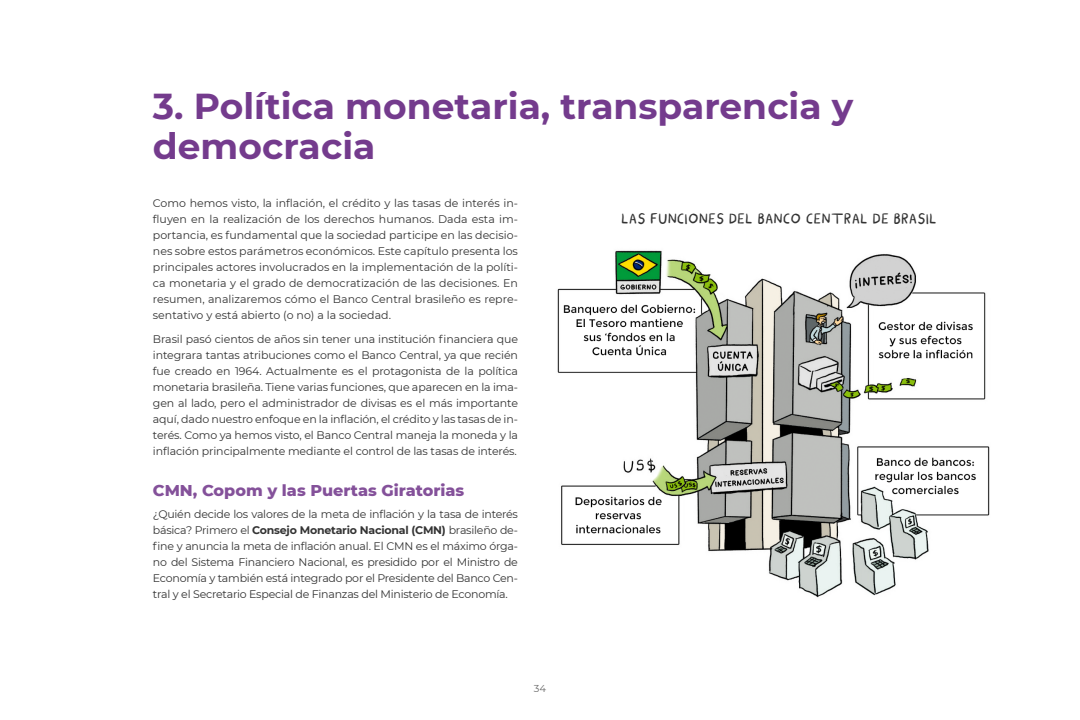
<style>
.page{position:relative;width:1080px;height:720px;background:#fff}
.page>*{position:absolute;margin:0;border:0;box-sizing:border-box;transform-origin:0 0}
.t1{font:700 36px/40px "Montserrat";color:#743b8d}
.t2{font:18px "Myfont";color:#333}
.t3{font:800 16px "Montserrat";color:#84519a}
.t4{font:11px/16px "Montserrat";letter-spacing:-.01em;color:#333;text-align:justify}
.t5{font:10px "Montserrat";color:#6b6b6b}
.s1{font-weight:700}
</style>
<div class="page">
<img style="left:557px;top:250px;width:433px;height:348px">
<h1 class="t1" style="left:153px;top:85px;width:702px">3. Política monetaria, transparencia y democracia</h1>
<p class="t4" style="left:153px;top:195px;width:367px">Como hemos visto, la inflación, el crédito y las tasas de interés in&shy;fluyen en la realización de los derechos humanos. Dada esta im&shy;portancia, es fundamental que la sociedad participe en las decisio&shy;nes sobre estos parámetros económicos. Este capítulo presenta los principales actores involucrados en la implementación de la políti&shy;ca monetaria y el grado de democratización de las decisiones. En resumen, analizaremos cómo el Banco Central brasileño es repre&shy;sentativo y está abierto (o no) a la sociedad.</p>
<p class="t4" style="left:153px;top:331px;width:367px">Brasil pasó cientos de años sin tener una institución financiera que integrara tantas atribuciones como el Banco Central, ya que recién fue creado en 1964. Actualmente es el protagonista de la política monetaria brasileña. Tiene varias funciones, que aparecen en la ima&shy;gen al lado, pero el administrador de divisas es el más importante aquí, dado nuestro enfoque en la inflación, el crédito y las tasas de in&shy;terés. Como ya hemos visto, el Banco Central maneja la moneda y la inflación principalmente mediante el control de las tasas de interés.</p>
<h2 class="t3" style="left:153px;top:478px;width:313px">CMN, Copom y las Puertas Giratorias</h2>
<p class="t4" style="left:153px;top:505px;width:367px">¿Quién decide los valores de la meta de inflación y la tasa de interés básica? Primero el <span class="s1">Consejo Monetario Nacional (CMN)</span> brasileño de&shy;fine y anuncia la meta de inflación anual. El CMN es el máximo órga&shy;no del Sistema Financiero Nacional, es presidido por el Ministro de Economía y también está integrado por el Presidente del Banco Cen&shy;tral y el Secretario Especial de Finanzas del Ministerio de Economía.</p>
<h3 class="t2" style="left:621px;top:210px;width:38px">LAS FUNCIONES</h3>
<h3 class="t2" style="left:729px;top:210px;width:39px">DEL BANCO</h3>
<h3 class="t2" style="left:806px;top:210px;width:104px">CENTRAL DE BRASIL</h3>
<p class="t5" style="left:534px;top:681px;width:14px">34</p>
</div>
